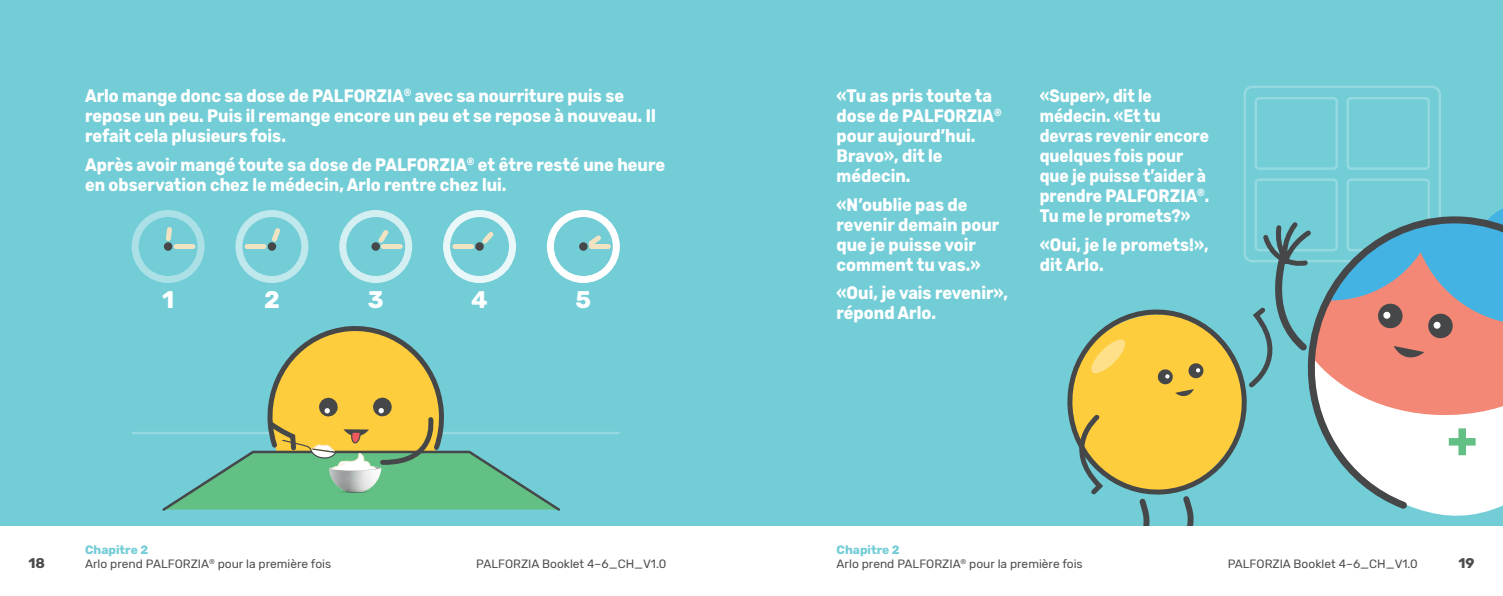
<style>
.page{position:relative;width:1503px;height:596px;background:#fff}
.page>*{position:absolute;margin:0;border:0;box-sizing:border-box;transform-origin:0 0}
.Chapter_Heading{font:700 24px "Rubik";color:#fff}
.Dialogue_Main_Copy{font:700 18px/20px "Rubik";color:#fff;scale:.9 1}
.Dialogue_Main_Copy-2{font:700 18px/20px "Rubik";color:#fff;scale:.86 1}
.t1{font:700 14px "Rubik";color:#4b4c4d}
._12pt_Rubik_Regular{font:12px "Rubik";color:#4b4c4d}
._12pt_Rubik_Regular-2{font:700 12px "Rubik";color:#73cdd7}
</style>
<div class="page">
<div style="left:751px;top:0;width:751px;height:524px;background:#73cdd7"></div>
<div style="left:0;top:0;width:751px;height:524px;background:#73cdd7"></div>
<hr style="left:133px;top:431px;width:485px;height:3px;background:#fff">
<div style="left:132px;top:210px;width:73px;height:73px;border:7px solid #fff;border-radius:50%"></div>
<div style="left:164px;top:242px;width:8px;height:8px;background:#454749;border-radius:50%"></div>
<svg style="left:165px;top:227px;width:7px;height:17px"></svg>
<div style="left:235px;top:210px;width:73px;height:73px;border:7px solid #fff;border-radius:50%"></div>
<div style="left:268px;top:242px;width:8px;height:8px;background:#454749;border-radius:50%"></div>
<svg style="left:268px;top:228px;width:12px;height:17px"></svg>
<div style="left:339px;top:210px;width:73px;height:73px;border:7px solid #fff;border-radius:50%"></div>
<div style="left:371px;top:242px;width:9px;height:8px;background:#454749;border-radius:50%"></div>
<div style="left:443px;top:210px;width:73px;height:73px;border:7px solid #fff;border-radius:50%"></div>
<div style="left:475px;top:242px;width:9px;height:8px;background:#454749;border-radius:50%"></div>
<div style="left:547px;top:210px;width:73px;height:73px;border:7px solid #fff;border-radius:50%"></div>
<div style="left:579px;top:242px;width:8px;height:8px;background:#454749;border-radius:50%"></div>
<svg style="left:160px;top:326px;width:402px;height:185px"></svg>
<svg style="left:1067px;top:85px;width:408px;height:439px"></svg>
<svg style="left:1299px;top:207px;width:203px;height:307px"></svg>
<div style="left:176px;top:244px;width:17px;height:5px;background:#f1e3c2"></div>
<div style="left:247px;top:244px;width:17px;height:5px;background:#f1e3c2"></div>
<svg style="left:374px;top:230px;width:15px;height:17px"></svg>
<svg style="left:478px;top:232px;width:16px;height:16px"></svg>
<svg style="left:584px;top:235px;width:17px;height:15px"></svg>
<div style="left:383px;top:244px;width:17px;height:5px;background:#f1e3c2"></div>
<div style="left:455px;top:244px;width:17px;height:5px;background:#f1e3c2"></div>
<div style="left:591px;top:244px;width:17px;height:5px;background:#f1e3c2"></div>
<p class="Dialogue_Main_Copy" style="left:85px;top:86px;width:635px">Arlo mange donc sa dose de PALFORZIA<sup>®</sup> avec sa nourriture puis se repose un peu. Puis il remange encore un peu et se repose à nouveau. Il refait cela plusieurs fois.</p>
<p class="Dialogue_Main_Copy" style="left:85px;top:155px;width:646px">Après avoir mangé toute sa dose de PALFORZIA<sup>®</sup> et être resté une heure en observation chez le médecin, Arlo rentre chez lui.</p>
<p class="Chapter_Heading" style="left:162px;top:285px;width:14px">1</p>
<p class="Chapter_Heading" style="left:264px;top:285px;width:17px">2</p>
<p class="Chapter_Heading" style="left:368px;top:285px;width:17px">3</p>
<p class="Chapter_Heading" style="left:471px;top:285px;width:18px">4</p>
<p class="Chapter_Heading" style="left:575px;top:285px;width:17px">5</p>
<p class="Dialogue_Main_Copy" style="left:836px;top:86px;width:185px">«Tu as pris toute ta dose de PALFORZIA<sup>® </sup>pour aujourd’hui.<br>Bravo», dit le médecin.</p>
<p class="Dialogue_Main_Copy" style="left:836px;top:195px;width:182px">«N’oublie pas de revenir demain pour que je puisse voir comment tu vas.»</p>
<p class="Dialogue_Main_Copy" style="left:836px;top:283px;width:192px">«Oui, je vais revenir», répond Arlo.</p>
<p class="Dialogue_Main_Copy-2" style="left:1039px;top:86px;width:198px">«Super», dit le médecin. «Et tu devras revenir encore quelques fois pour que je puisse t’aider à prendre PALFORZIA<sup>®</sup>.<br>Tu me le promets?»</p>
<p class="Dialogue_Main_Copy" style="left:1039px;top:235px;width:189px">«Oui, je le promets!», dit Arlo.</p>
<p class="_12pt_Rubik_Regular-2" style="left:85px;top:542px;width:65px">Chapitre 2</p>
<p class="_12pt_Rubik_Regular" style="left:85px;top:556px;width:248px">Arlo prend PALFORZIA<sup>®</sup> pour la première fois</p>
<p class="_12pt_Rubik_Regular-2" style="left:836px;top:542px;width:65px">Chapitre 2</p>
<p class="_12pt_Rubik_Regular" style="left:836px;top:556px;width:248px">Arlo prend PALFORZIA<sup>®</sup> pour la première fois</p>
<p class="t1" style="left:28px;top:554px;width:18px">18</p>
<p class="_12pt_Rubik_Regular" style="left:476px;top:556px;width:192px">PALFORZIA Booklet 4–6_CH_V1.0</p>
<p class="_12pt_Rubik_Regular" style="left:1227px;top:556px;width:192px">PALFORZIA Booklet 4–6_CH_V1.0</p>
<p class="t1" style="left:1458px;top:554px;width:18px">19</p>
</div>
